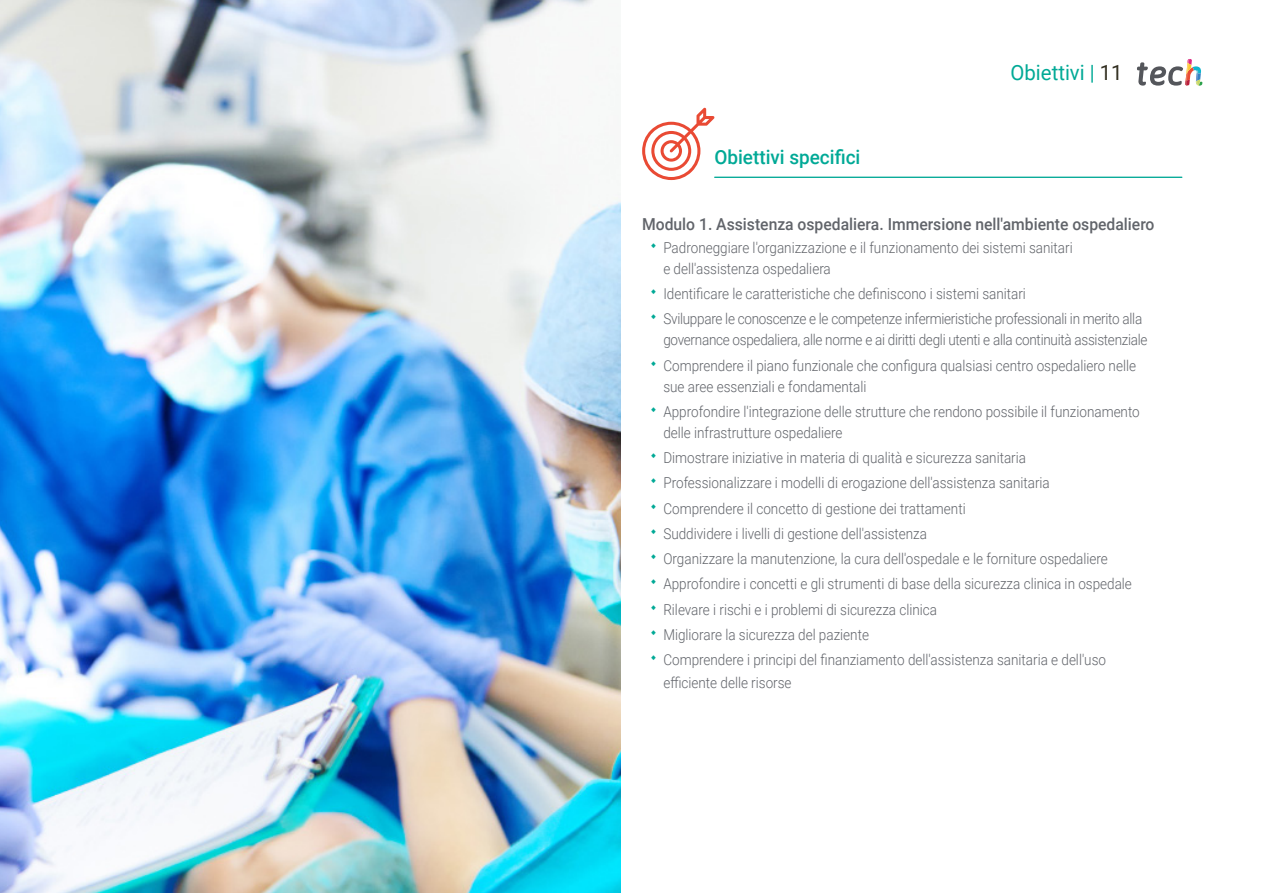
<style>
.page{position:relative;width:1263px;height:893px;background:#fff}
.page>*{position:absolute;margin:0;border:0;box-sizing:border-box;transform-origin:0 0}
.t1{font:21px "Roboto";color:#00a996}
.t2{font:500 19.5px "Roboto";color:#00a996}
.t3{font:500 16.5px "Roboto";color:#61646a;scale:.95 1}
.t4{font:300 15px/25.2px "Roboto";color:#61646a;scale:.9 1}
.t5{font:300 15px/25.2px "Roboto";letter-spacing:-.02em;color:#61646a;scale:.9 1}
.s1{color:#312e20}
</style>
<div class="page">
<svg style="left:642px;top:108px;width:72px;height:72px"></svg>
<hr style="left:714px;top:177px;width:468px;height:1px;background:#00a996">
<svg style="left:1137px;top:59px;width:65px;height:27px"></svg>
<img style="left:0;top:0;width:621px;height:893px">
<h2 class="t2" style="left:714px;top:144px;width:147px">Obiettivi specifici</h2>
<h1 class="t1" style="left:1010px;top:57px;width:114px">Obiettivi | <span class="s1">11</span></h1>
<p class="t3" style="left:642px;top:212px;width:541px">Modulo 1. Assistenza ospedaliera. Immersione nell'ambiente ospedaliero</p>
<p class="t4" style="left:663px;top:236px;width:456px;line-height:21px">Padroneggiare l'organizzazione e il funzionamento dei sistemi sanitari e dell'assistenza ospedaliera</p>
<p class="t5" style="left:663px;top:281px;width:533px">Identificare le caratteristiche che definiscono i sistemi sanitari<br>Sviluppare le conoscenze e le competenze infermieristiche professionali in merito alla</p>
<p class="t5" style="left:663px;top:327px;width:539px">governance ospedaliera, alle norme e ai diritti degli utenti e alla continuità assistenziale<br>Comprendere il piano funzionale che configura qualsiasi centro ospedaliero nelle</p>
<p class="t4" style="left:663px;top:373px;width:531px">sue aree essenziali e fondamentali<br>Approfondire l'integrazione delle strutture che rendono possibile il funzionamento</p>
<p class="t4" style="left:663px;top:419px;width:522px">delle infrastrutture ospedaliere<br>Dimostrare iniziative in materia di qualità e sicurezza sanitaria Professionalizzare i modelli di erogazione dell'assistenza sanitaria Comprendere il concetto di gestione dei trattamenti<br>Suddividere i livelli di gestione dell'assistenza<br>Organizzare la manutenzione, la cura dell'ospedale e le forniture ospedaliere Approfondire i concetti e gli strumenti di base della sicurezza clinica in ospedale Rilevare i rischi e i problemi di sicurezza clinica<br>Migliorare la sicurezza del paziente<br>Comprendere i principi del finanziamento dell'assistenza sanitaria e dell'uso</p>
<p class="t4" style="left:663px;top:669px;width:144px">efficiente delle risorse</p>
</div>
